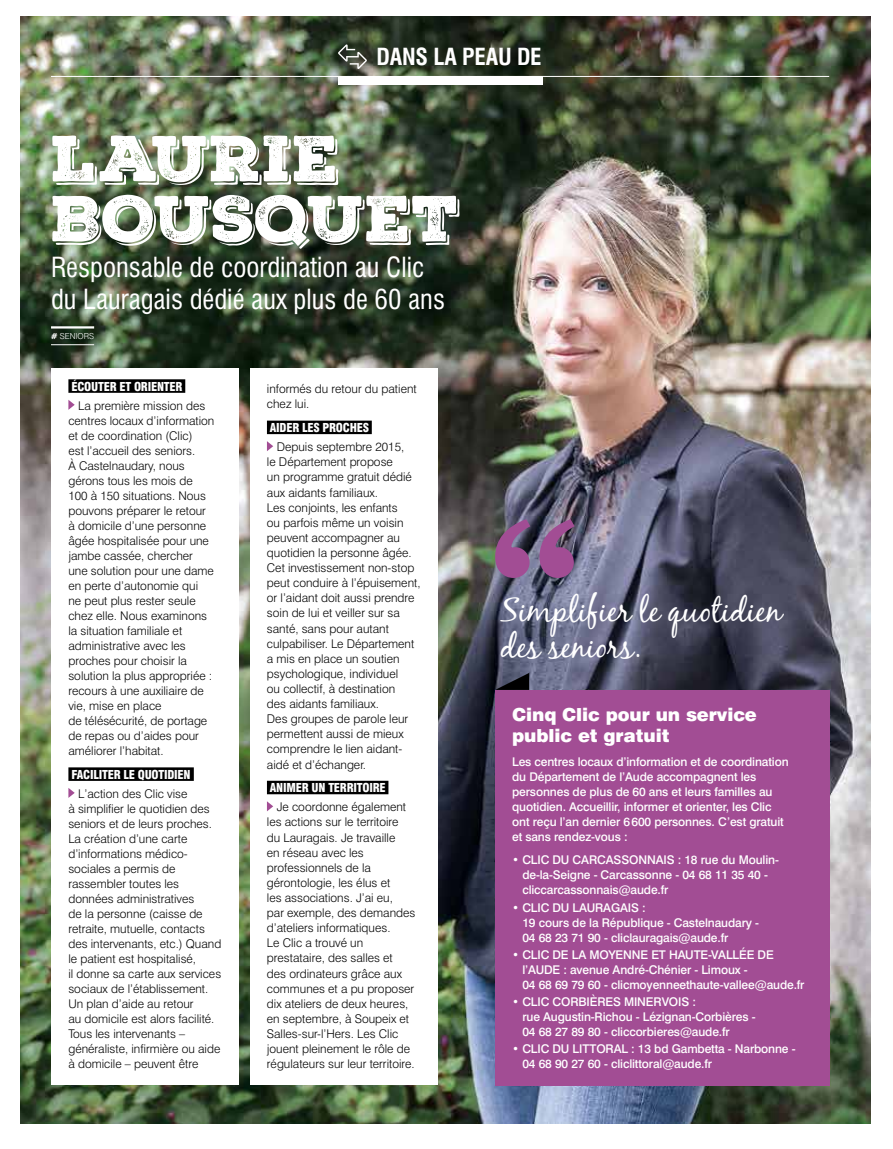
<style>
.page{position:relative;width:893px;height:1149px;background:#fff}
.page>*{position:absolute;margin:0;border:0;box-sizing:border-box;transform-origin:0 0}
.t1{font:63px/60px "Nexa Rust Slab Black Shadow 01";color:#fff}
.t2{font:33px/36px "Black Jack";color:#fff}
.t3{font:condensed 27px/31.5px "Swiss 721 BT";color:#fff}
.t4{font:700 condensed 22.95px "Swiss 721 BT";letter-spacing:-.01em;color:#fff}
.t5{font:900 18px/21px "Swiss 721 BT";letter-spacing:-.005em;color:#fff}
.t6{font:300 12px/15px "Swiss 721 BT";color:#000}
.t7{font:500 12px/15px "Swiss 721 BT";letter-spacing:-.01em;color:#fff}
.t8{font:900 condensed 12px "Swiss 721 BT";letter-spacing:-.02em;color:#fff}
.t9{font:300 8.25px "Swiss 721 BT";color:#fff}
.s1{font-weight:800}
</style>
<div class="page">
<img style="left:20px;top:17px;width:850px;height:1105px">
<hr style="left:51px;top:326px;width:43px;height:2px;background:#fff">
<hr style="left:51px;top:344px;width:43px;height:1px;background:#fff">
<div style="left:51px;top:368px;width:188px;height:716px;background:#fff"></div>
<div style="left:68px;top:379px;width:117px;height:13px;background:#000"></div>
<div style="left:68px;top:767px;width:126px;height:13px;background:#000"></div>
<svg style="left:68px;top:400px;width:7px;height:9px"></svg>
<svg style="left:68px;top:788px;width:7px;height:9px"></svg>
<div style="left:250px;top:368px;width:188px;height:716px;background:#fff"></div>
<div style="left:267px;top:420px;width:105px;height:14px;background:#000"></div>
<div style="left:267px;top:780px;width:121px;height:14px;background:#000"></div>
<svg style="left:267px;top:441px;width:6px;height:10px"></svg>
<svg style="left:267px;top:801px;width:6px;height:10px"></svg>
<svg style="left:495px;top:519px;width:80px;height:59px;background:#7f5281"></svg>
<div style="left:495px;top:689px;width:334px;height:395px;background:#a24d94"></div>
<svg style="left:495px;top:672px;width:34px;height:17px"></svg>
<hr style="left:51px;top:76px;width:778px;height:1px;background:#fff">
<div style="left:338px;top:76px;width:204px;height:8px;background:#fff"></div>
<svg style="left:338px;top:44px;width:29px;height:25px"></svg>
<h3 class="t4" style="left:377px;top:43px;width:167px">DANS LA PEAU DE</h3>
<h1 class="t1" style="left:51px;top:131px;width:410px">LAURIE<br>BOUSQUET</h1>
<h3 class="t3" style="left:51px;top:251px;width:395px">Responsable de coordination au Clic du Lauragais dédié aux plus de 60 ans</h3>
<p class="t9" style="left:51px;top:331px;width:15px"><span class="s1">#</span> seniors</p>
<p class="t8" style="left:71px;top:379px;width:106px">ÉCOUTER ET ORIENTER</p>
<p class="t6" style="left:68px;top:398px;width:147px;text-indent:10px">La première mission des centres locaux d’information et de coordination (Clic)<br>est l’accueil des seniors.<br>À Castelnaudary, nous gérons tous les mois de<br>100 à 150 situations. Nous pouvons préparer le retour à domicile d’une personne âgée hospitalisée pour une jambe cassée, chercher une solution pour une dame en perte d’autonomie qui<br>ne peut plus rester seule chez elle. Nous examinons la situation familiale et administrative avec les proches pour choisir la solution la plus appropriée : recours à une auxiliaire de vie, mise en place<br>de télésécurité, de portage de repas ou d’aides pour améliorer l’habitat.</p>
<p class="t8" style="left:71px;top:766px;width:121px">FACILITER LE QUOTIDIEN</p>
<p class="t6" style="left:68px;top:785px;width:154px;text-indent:10px">L’action des Clic vise<br>à simplifier le quotidien des seniors et de leurs proches.<br>La création d’une carte d’informations médico&shy;sociales a permis de rassembler toutes les données administratives<br>de la personne (caisse de retraite, mutuelle, contacts des intervenants, etc.) Quand le patient est hospitalisé,<br>il donne sa carte aux services sociaux de l’établissement.<br>Un plan d’aide au retour<br>au domicile est alors facilité.<br>Tous les intervenants – généraliste, infirmière ou aide à domicile – peuvent être</p>
<p class="t6" style="left:267px;top:381px;width:151px">informés du retour du patient chez lui.</p>
<p class="t8" style="left:270px;top:420px;width:101px">AI DER LES PROCHES</p>
<p class="t6" style="left:267px;top:439px;width:155px;text-indent:10px">Depuis septembre 2015,<br>le Département propose<br>un programme gratuit dédié aux aidants familiaux.<br>Les conjoints, les enfants<br>ou parfois même un voisin peuvent accompagner au quotidien la personne âgée.<br>Cet investissement non-stop peut conduire à l’épuisement, or l’aidant doit aussi prendre soin de lui et veiller sur sa santé, sans pour autant culpabiliser. Le Département a mis en place un soutien psychologique, individuel<br>ou collectif, à destination<br>des aidants familiaux.<br>Des groupes de parole leur permettent aussi de mieux comprendre le lien aidant&shy;aidé et d’échanger.</p>
<p class="t8" style="left:270px;top:780px;width:71px">ANIMER UN TERRI</p>
<p class="t8" style="left:357px;top:780px;width:19px">TOIRE</p>
<p class="t6" style="left:267px;top:799px;width:150px;text-indent:10px">Je coordonne également les actions sur le territoire<br>du Lauragais. Je travaille<br>en réseau avec les professionnels de la gérontologie, les élus et<br>les associations. J’ai eu,<br>par exemple, des demandes d’ateliers informatiques.<br>Le Clic a trouvé un prestataire, des salles et<br>des ordinateurs grâce aux communes et a pu proposer dix ateliers de deux heures, en septembre, à Soupeix et<br>Salles-sur-l’Hers. Les Clic jouent pleinement le rôle de régulateurs sur leur territoire.</p>
<h2 class="t2" style="left:500px;top:591px;width:283px">Simplifier le quotidien des seniors.</h2>
<h3 class="t5" style="left:512px;top:704px;width:246px">Cinq Clic pour un service public et gratuit</h3>
<p class="t7" style="left:512px;top:753px;width:278px">Les centres locaux d’information et de coordination du Département de l’Aude accompagnent les personnes de plus de 60 ans et leurs familles au quotidien. Accueillir, informer et orienter, les Clic ont reçu l’an dernier 6600 personnes. C’est gratuit et sans rendez-vous :</p>
<p class="t7" style="left:522px;top:852px;width:258px;text-indent:-10px">• CLIC DU CARCASSONNAIS : 18 rue du Moulin&shy;de-la-Seigne - Carcassonne - 04 68 11 35 40 - cliccarcassonnais@aude.fr</p>
<p class="t7" style="left:522px;top:899px;width:238px;text-indent:-10px">• CLIC DU LAURAGAIS :<br>19 cours de la République - Castelnaudary -<br>04 68 23 71 90 - cliclauragais@aude.fr</p>
<p class="t7" style="left:522px;top:946px;width:284px;text-indent:-10px">• CLIC DE LA MOYENNE ET HAUTE-VALLÉE DE l’AUDE : avenue André-Chénier - Limoux -<br>04 68 69 79 60 - clicmoyenneethaute-vallee@aude.fr</p>
<p class="t7" style="left:522px;top:993px;width:235px;text-indent:-10px">• CLIC CORBIÈRES MINERVOIS :<br>rue Augustin-Richou - Lézignan-Corbières -<br>04 68 27 89 80 - cliccorbieres@aude.fr</p>
<p class="t7" style="left:522px;top:1040px;width:275px;text-indent:-10px">• CLIC DU LITTORAL : 13 bd Gambetta - Narbonne -<br>04 68 90 27 60 - cliclittoral@aude.fr</p>
</div>
